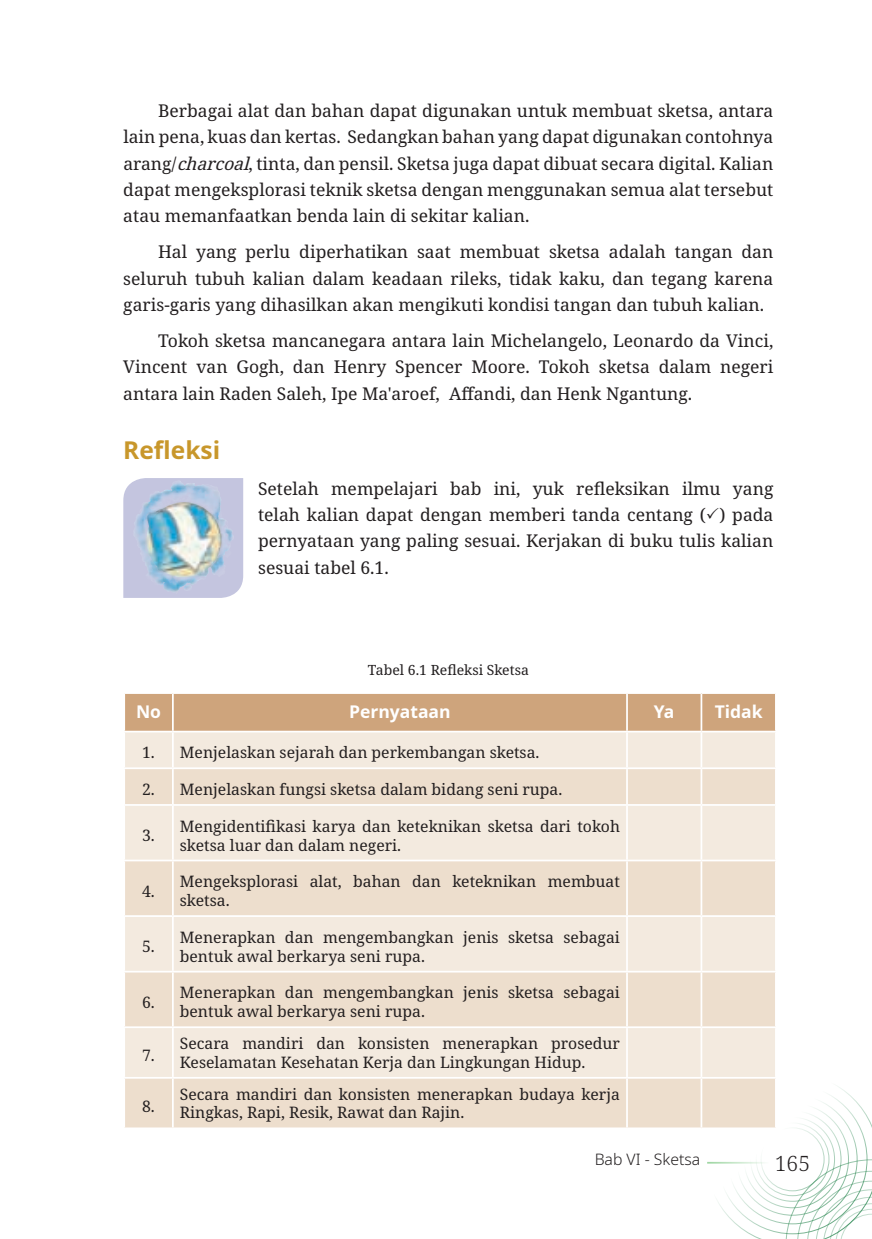
<style>
.page{position:relative;width:872px;height:1239px;background:#fff}
.page>*{position:absolute;margin:0;border:0;box-sizing:border-box;transform-origin:0 0}
.t1{font:700 24.5px "Noto Sans";color:#c8972b}
.t2{font:300 21px "Noto Serif";color:#231f20}
.t3{font:17.5px/26.2px "Noto Serif";color:#231f20;text-align:justify}
.t4{font:700 17.5px "Noto Sans";color:#fff}
.t5{font:15.75px/18.9px "Noto Serif";color:#231f20}
.t6{font:300 15.75px "Noto Sans";color:#231f20}
.t7{font:14px "Noto Serif";color:#231f20}
.s1{font-style:italic}
</style>
<div class="page">
<div style="left:125px;top:694px;width:650px;height:37px;background:#cea47c"></div>
<div style="left:125px;top:732px;width:650px;height:35px;background:#f3eadf"></div>
<svg style="left:125px;top:769px;width:650px;height:358px;background:#efe3d5"></svg>
<hr style="left:700px;top:694px;width:2px;height:37px;background:#fff">
<hr style="left:172px;top:694px;width:2px;height:37px;background:#fff">
<hr style="left:626px;top:694px;width:2px;height:37px;background:#fff">
<hr style="left:172px;top:732px;width:2px;height:35px;background:#fff">
<hr style="left:626px;top:732px;width:2px;height:35px;background:#fff">
<hr style="left:700px;top:732px;width:2px;height:35px;background:#fff">
<hr style="left:172px;top:769px;width:2px;height:35px;background:#fff">
<hr style="left:626px;top:769px;width:2px;height:35px;background:#fff">
<hr style="left:700px;top:769px;width:2px;height:35px;background:#fff">
<hr style="left:123px;top:804px;width:50px;height:2px;background:#fff">
<hr style="left:173px;top:804px;width:454px;height:2px;background:#fff">
<hr style="left:172px;top:806px;width:2px;height:53px;background:#fff">
<hr style="left:627px;top:804px;width:74px;height:2px;background:#fff">
<hr style="left:626px;top:806px;width:2px;height:53px;background:#fff">
<hr style="left:701px;top:804px;width:76px;height:2px;background:#fff">
<hr style="left:700px;top:806px;width:2px;height:53px;background:#fff">
<hr style="left:172px;top:917px;width:2px;height:54px;background:#fff">
<hr style="left:626px;top:917px;width:2px;height:54px;background:#fff">
<hr style="left:700px;top:917px;width:2px;height:54px;background:#fff">
<hr style="left:172px;top:1028px;width:2px;height:49px;background:#fff">
<hr style="left:626px;top:1028px;width:2px;height:49px;background:#fff">
<hr style="left:700px;top:1028px;width:2px;height:49px;background:#fff">
<hr style="left:123px;top:859px;width:50px;height:2px;background:#fff">
<hr style="left:123px;top:915px;width:50px;height:2px;background:#fff">
<hr style="left:173px;top:859px;width:454px;height:2px;background:#fff">
<hr style="left:172px;top:861px;width:2px;height:54px;background:#fff">
<hr style="left:173px;top:915px;width:454px;height:2px;background:#fff">
<hr style="left:627px;top:859px;width:74px;height:2px;background:#fff">
<hr style="left:626px;top:861px;width:2px;height:54px;background:#fff">
<hr style="left:627px;top:915px;width:74px;height:2px;background:#fff">
<hr style="left:701px;top:859px;width:76px;height:2px;background:#fff">
<hr style="left:700px;top:861px;width:2px;height:54px;background:#fff">
<hr style="left:701px;top:915px;width:76px;height:2px;background:#fff">
<hr style="left:123px;top:971px;width:50px;height:1px;background:#fff">
<hr style="left:123px;top:1026px;width:50px;height:2px;background:#fff">
<hr style="left:173px;top:971px;width:454px;height:1px;background:#fff">
<hr style="left:172px;top:972px;width:2px;height:54px;background:#fff">
<hr style="left:173px;top:1026px;width:454px;height:2px;background:#fff">
<hr style="left:627px;top:971px;width:74px;height:1px;background:#fff">
<hr style="left:626px;top:972px;width:2px;height:54px;background:#fff">
<hr style="left:627px;top:1026px;width:74px;height:2px;background:#fff">
<hr style="left:701px;top:971px;width:76px;height:1px;background:#fff">
<hr style="left:700px;top:972px;width:2px;height:54px;background:#fff">
<hr style="left:701px;top:1026px;width:76px;height:2px;background:#fff">
<hr style="left:123px;top:1077px;width:50px;height:1px;background:#fff">
<hr style="left:173px;top:1077px;width:454px;height:1px;background:#fff">
<hr style="left:172px;top:1078px;width:2px;height:49px;background:#fff">
<hr style="left:627px;top:1077px;width:74px;height:1px;background:#fff">
<hr style="left:626px;top:1078px;width:2px;height:49px;background:#fff">
<hr style="left:701px;top:1077px;width:76px;height:1px;background:#fff">
<hr style="left:700px;top:1078px;width:2px;height:49px;background:#fff">
<svg style="left:123px;top:478px;width:120px;height:120px"></svg>
<img style="left:123px;top:479px;width:118px;height:116px">
<svg style="left:705px;top:1072px;width:167px;height:167px"></svg>
<p class="t3" style="left:123px;top:98px;width:651px;text-indent:35px">Berbagai alat dan bahan dapat digunakan untuk membuat sketsa, antara lain pena, kuas dan kertas. Sedangkan bahan yang dapat digunakan contohnya arang/<span class="s1">charcoal</span>, tinta, dan pensil. Sketsa juga dapat dibuat secara digital. Kalian dapat mengeksplorasi teknik sketsa dengan menggunakan semua alat tersebut atau memanfaatkan benda lain di sekitar kalian.</p>
<p class="t3" style="left:123px;top:239px;width:651px;text-indent:35px">Hal yang perlu diperhatikan saat membuat sketsa adalah tangan dan seluruh tubuh kalian dalam keadaan rileks, tidak kaku, dan tegang karena garis-garis yang dihasilkan akan mengikuti kondisi tangan dan tubuh kalian.</p>
<p class="t3" style="left:123px;top:328px;width:651px;text-indent:35px">Tokoh sketsa mancanegara antara lain Michelangelo, Leonardo da Vinci, Vincent van Gogh, dan Henry Spencer Moore. Tokoh sketsa dalam negeri antara lain Raden Saleh, Ipe Ma'aroef, Affandi, dan Henk Ngantung.</p>
<h1 class="t1" style="left:123px;top:432px;width:98px">Refleksi</h1>
<p class="t3" style="left:258px;top:476px;width:517px">Setelah mempelajari bab ini, yuk refleksikan ilmu yang telah kalian dapat dengan memberi tanda centang ( ) pada pernyataan yang paling sesuai. Kerjakan di buku tulis kalian sesuai tabel 6.1.</p>
<p class="t7" style="left:368px;top:660px;width:163px">Tabel 6.1 Refleksi Sketsa</p>
<p class="t4" style="left:136px;top:699px;width:27px">No</p>
<p class="t4" style="left:349px;top:699px;width:103px">Pernyataan</p>
<p class="t4" style="left:654px;top:699px;width:22px">Ya</p>
<p class="t4" style="left:714px;top:699px;width:49px">Tidak</p>
<p class="t5" style="left:142px;top:744px;width:399px">1. Menjelaskan sejarah dan perkembangan sketsa.</p>
<p class="t5" style="left:142px;top:780px;width:422px">2. Menjelaskan fungsi sketsa dalam bidang seni rupa.</p>
<p class="t5" style="left:142px;top:826px;width:14px">3.</p>
<p class="t5" style="left:180px;top:817px;width:441px">Mengidentifikasi karya dan keteknikan sketsa dari tokoh sketsa luar dan dalam negeri.</p>
<p class="t5" style="left:142px;top:882px;width:14px">4.</p>
<p class="t5" style="left:180px;top:872px;width:442px">Mengeksplorasi alat, bahan dan keteknikan membuat sketsa.</p>
<p class="t5" style="left:142px;top:937px;width:14px">5.</p>
<p class="t5" style="left:180px;top:928px;width:441px">Menerapkan dan mengembangkan jenis sketsa sebagai bentuk awal berkarya seni rupa.</p>
<p class="t5" style="left:142px;top:993px;width:14px">6.</p>
<p class="t5" style="left:180px;top:984px;width:441px">Menerapkan dan mengembangkan jenis sketsa sebagai bentuk awal berkarya seni rupa.</p>
<p class="t5" style="left:142px;top:1046px;width:14px">7.</p>
<p class="t5" style="left:180px;top:1034px;width:441px">Secara mandiri dan konsisten menerapkan prosedur<br>Keselamatan Kesehatan Kerja dan Lingkungan Hidup.</p>
<p class="t5" style="left:142px;top:1097px;width:14px">8.</p>
<p class="t5" style="left:180px;top:1085px;width:441px">Secara mandiri dan konsisten menerapkan budaya kerja<br>Ringkas, Rapi, Resik, Rawat dan Rajin.</p>
<p class="t6" style="left:594px;top:1148px;width:107px">Bab VI - Sketsa</p>
<p class="t2" style="left:775px;top:1149px;width:37px">165</p>
</div>
